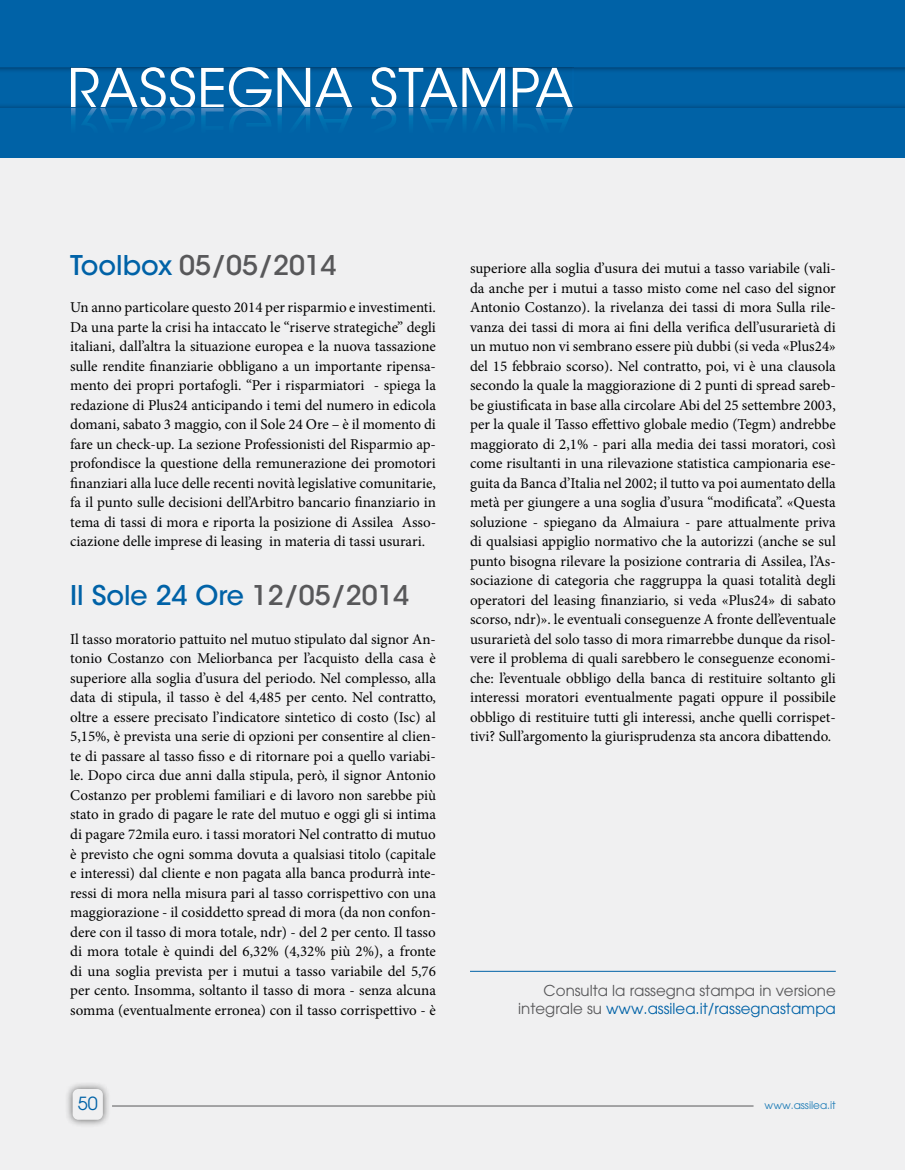
<style>
.page{position:relative;width:906px;height:1170px;background:#fff}
.page>*{position:absolute;margin:0;border:0;box-sizing:border-box;transform-origin:0 0}
.t1{font:54.75px "ITC Avant Garde Std";color:#fff}
.t2{font:500 27px "ITC Avant Garde Std";color:#0062a7}
.t3{font:500 27px "ITC Avant Garde Std";color:#58585a}
.t4{font:18px "Avant Garde";color:#0062a7}
.t5{font:15px/19.5px "Minion Pro";color:#000;text-align:justify}
.t6{font:15px/18px "Avant Garde";color:#58585a;text-align:right}
.t7{font:10.5px "Avant Garde";color:#1c7bb6}
.s1{color:#0062a7}
.s2{color:#58585a}
</style>
<div class="page">
<div style="left:0;top:1px;width:904px;height:1168px;background:#f0f0f1"></div>
<hr style="left:112px;top:1105px;width:641px;height:1px;background:#58585a">
<div style="left:64px;top:1080px;width:47px;height:47px;background:#000;opacity:.6"></div>
<div style="left:73px;top:1088px;width:30px;height:31px;background:#f0f0f1;border-radius:6px"></div>
<div style="left:0;top:1px;width:904px;height:154px;background:#0062a7"></div>
<img style="left:0;top:67px;width:904px;height:91px">
<img style="left:71px;top:67px;width:502px;height:41px">
<img style="left:71px;top:108px;width:502px;height:40px">
<hr style="left:470px;top:970px;width:366px;height:1px;background:#0062a7">
<h1 class="t1" style="left:67px;top:55px;width:508px">RASSEGNA STAMPA</h1>
<h2 class="t3" style="left:70px;top:249px;width:268px"><span class="s1">Toolbox</span> 05/05/2014</h2>
<p class="t5" style="left:70px;top:298px;width:367px">Un anno particolare questo 2014 per risparmio e investimenti.<br>Da una parte la crisi ha intaccato le “riserve strategiche” degli italiani, dall’altra la situazione europea e la nuova tassazione sulle rendite finanziarie obbligano a un importante ripensa&shy;mento dei propri portafogli. “Per i risparmiatori - spiega la redazione di Plus24 anticipando i temi del numero in edicola domani, sabato 3 maggio, con il Sole 24 Ore – è il momento di fare un check-up. La sezione Professionisti del Risparmio ap&shy;profondisce la questione della remunerazione dei promotori finanziari alla luce delle recenti novità legislative comunitarie, fa il punto sulle decisioni dell’Arbitro bancario finanziario in tema di tassi di mora e riporta la posizione di Assilea Asso&shy;ciazione delle imprese di leasing in materia di tassi usurari.</p>
<h2 class="t2" style="left:70px;top:578px;width:341px">Il Sole 24 Ore <span class="s2">12/05/2014</span></h2>
<p class="t5" style="left:70px;top:629px;width:367px">Il tasso moratorio pattuito nel mutuo stipulato dal signor An&shy;tonio Costanzo con Meliorbanca per l’acquisto della casa è superiore alla soglia d’usura del periodo. Nel complesso, alla data di stipula, il tasso è del 4,485 per cento. Nel contratto, oltre a essere precisato l’indicatore sintetico di costo (Isc) al 5,15%, è prevista una serie di opzioni per consentire al clien&shy;te di passare al tasso fisso e di ritornare poi a quello variabi&shy;le. Dopo circa due anni dalla stipula, però, il signor Antonio Costanzo per problemi familiari e di lavoro non sarebbe più stato in grado di pagare le rate del mutuo e oggi gli si intima di pagare 72mila euro. i tassi moratori Nel contratto di mutuo è previsto che ogni somma dovuta a qualsiasi titolo (capitale e interessi) dal cliente e non pagata alla banca produrrà inte&shy;ressi di mora nella misura pari al tasso corrispettivo con una maggiorazione - il cosiddetto spread di mora (da non confon&shy;dere con il tasso di mora totale, ndr) - del 2 per cento. Il tasso di mora totale è quindi del 6,32% (4,32% più 2%), a fronte di una soglia prevista per i mutui a tasso variabile del 5,76 per cento. Insomma, soltanto il tasso di mora - senza alcuna somma (eventualmente erronea) con il tasso corrispettivo - è</p>
<p class="t5" style="left:470px;top:259px;width:367px">superiore alla soglia d’usura dei mutui a tasso variabile (vali&shy;da anche per i mutui a tasso misto come nel caso del signor Antonio Costanzo). la rivelanza dei tassi di mora Sulla rile&shy;vanza dei tassi di mora ai fini della verifica dell’usurarietà di un mutuo non vi sembrano essere più dubbi (si veda «Plus24» del 15 febbraio scorso). Nel contratto, poi, vi è una clausola secondo la quale la maggiorazione di 2 punti di spread sareb&shy;be giustificata in base alla circolare Abi del 25 settembre 2003, per la quale il Tasso effettivo globale medio (Tegm) andrebbe maggiorato di 2,1% - pari alla media dei tassi moratori, così come risultanti in una rilevazione statistica campionaria ese&shy;guita da Banca d’Italia nel 2002; il tutto va poi aumentato della metà per giungere a una soglia d’usura “modificata”. «Questa soluzione - spiegano da Almaiura - pare attualmente priva di qualsiasi appiglio normativo che la autorizzi (anche se sul punto bisogna rilevare la posizione contraria di Assilea, l’As&shy;sociazione di categoria che raggruppa la quasi totalità degli operatori del leasing finanziario, si veda «Plus24» di sabato scorso, ndr)». le eventuali conseguenze A fronte dell’eventuale usurarietà del solo tasso di mora rimarrebbe dunque da risol&shy;vere il problema di quali sarebbero le conseguenze economi&shy;che: l’eventuale obbligo della banca di restituire soltanto gli interessi moratori eventualmente pagati oppure il possibile obbligo di restituire tutti gli interessi, anche quelli corrispet&shy;tivi? Sull’argomento la giurisprudenza sta ancora dibattendo.</p>
<p class="t6" style="left:518px;top:981px;width:319px">Consulta la rassegna stampa in versione integrale su <span class="s1">www.assilea.it/rassegnastampa</span></p>
<p class="t4" style="left:78px;top:1092px;width:21px">50</p>
<p class="t7" style="left:764px;top:1098px;width:73px">www.assilea.it</p>
</div>
